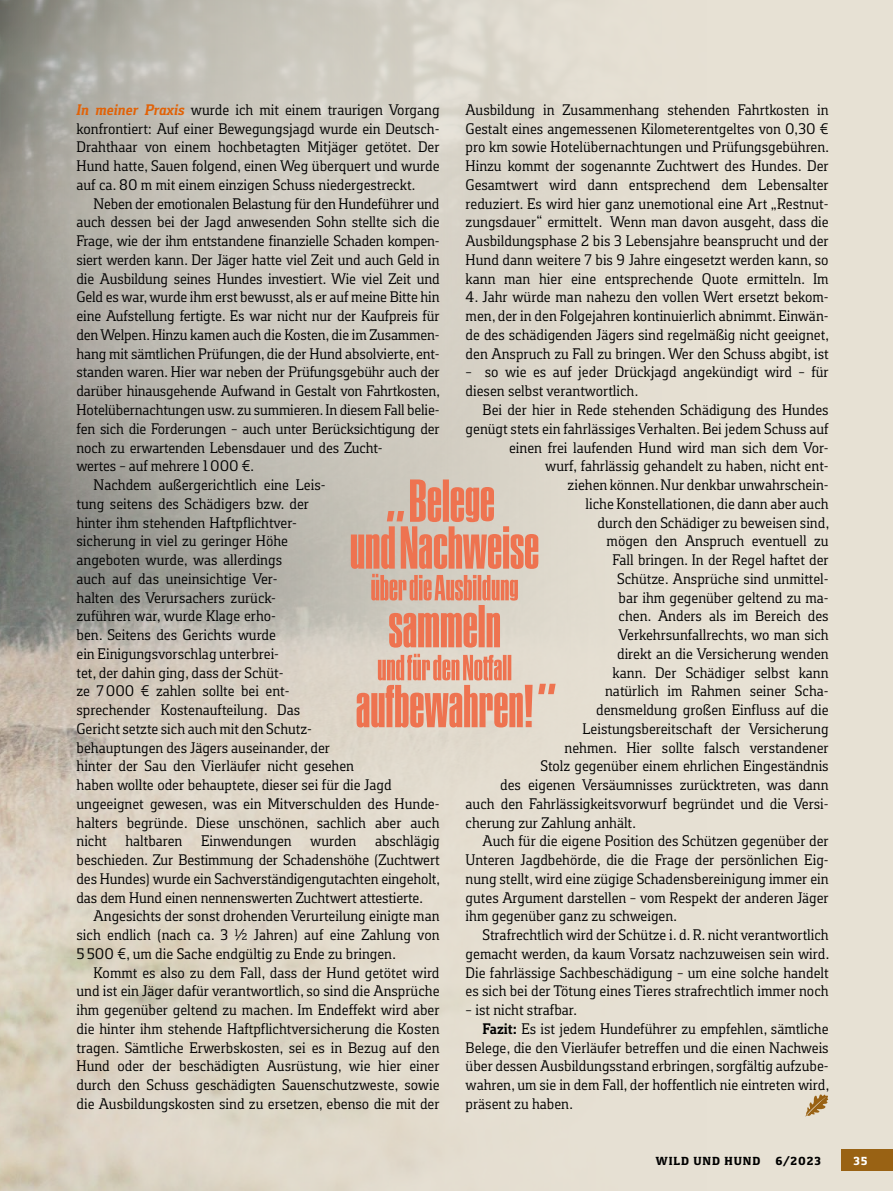
<style>
.page{position:relative;width:893px;height:1191px;background:#e7e1d4}
.page>*{position:absolute;margin:0;border:0;box-sizing:border-box;transform-origin:0 0}
.Artikel__Text_Einzug{font:15.75px/18.8px "Foral Pro";color:#000;text-align:justify}
.Artikel__Text_ohne_E{font:15.75px/18.8px "Foral Pro";color:#000;text-align:justify}
.t1{font:800 12px "Foral Pro";letter-spacing:.075em;color:#000}
.t2{font:800 12px "Foral Pro";color:#fff}
.s1{font-weight:700;font-style:italic;color:#e16207}
.s2{font-weight:700}
</style>
<div class="page">
<img style="left:0;top:64px;width:551px;height:1127px">
<svg style="left:0;top:696px;width:112px;height:413px;fill:#d8cfbe"></svg>
<svg style="left:0;top:0;width:531px;height:575px;background:#bebab1"></svg>
<svg style="left:357px;top:654px;width:199px;height:73px"></svg>
<svg style="left:351px;top:479px;width:187px;height:168px"></svg>
<svg style="left:805px;top:1094px;width:23px;height:22px"></svg>
<div style="left:842px;top:1149px;width:51px;height:21px;background:#996214"></div>
<p class="Artikel__Text_ohne_E" style="left:77px;top:100px;width:365px"><span class="s1">In meiner Praxis</span> wurde ich mit einem traurigen Vorgang konfrontiert: Auf einer Bewegungsjagd wurde ein Deutsch-Drahthaar von einem hochbetagten Mitjäger getötet. Der Hund hatte, Sauen folgend, einen Weg überquert und wurde auf ca. 80 m mit einem einzigen Schuss niedergestreckt.</p>
<p class="Artikel__Text_Einzug" style="left:77px;top:194px;width:365px;text-align:left;text-indent:17px">Neben der emotionalen Belastung für den Hundeführer und auch dessen bei der Jagd anwesenden Sohn stellte sich die Frage, wie der ihm entstandene finanzielle Schaden kompen&shy;siert werden kann. Der Jäger hatte viel Zeit und auch Geld in die Ausbildung seines Hundes investiert. Wie viel Zeit und Geld es war, wurde ihm erst bewusst, als er auf meine Bitte hin eine Aufstellung fertigte. Es war nicht nur der Kaufpreis für den Welpen. Hinzu kamen auch die Kosten, die im Zusammen&shy;hang mit sämtlichen Prüfungen, die der Hund absolvierte, ent&shy;standen waren. Hier war neben der Prüfungsgebühr auch der darüber hinausgehende Aufwand in Gestalt von Fahrtkosten, Hotelübernachtungen usw. zu summieren. In diesem Fall belie&shy;fen sich die Forderungen – auch unter Berücksichtigung der noch zu erwartenden Lebensdauer und des Zucht-<br>wertes – auf mehrere 1000 €.</p>
<p class="Artikel__Text_Einzug" style="left:77px;top:475px;width:365px;text-align:left;text-indent:17px">Nachdem außergerichtlich eine Leis-<br>tung seitens des Schädigers bzw. der<br>hinter ihm stehenden Haftpflichtver-<br>sicherung in viel zu geringer Höhe<br>angeboten wurde, was allerdings<br>auch auf das uneinsichtige Ver-<br>halten des Verursachers zurück-<br>zuführen war, wurde Klage erho-<br>ben. Seitens des Gerichts wurde<br>ein Einigungsvorschlag unterbrei-<br>tet, der dahin ging, dass der Schüt-<br>ze 7000 € zahlen sollte bei ent-<br>sprechender Kostenaufteilung. Das<br>Gericht setzte sich auch mit den Schutz-<br>behauptungen des Jägers auseinander, der<br>hinter der Sau den Vierläufer nicht gesehen<br>haben wollte oder behauptete, dieser sei für die Jagd ungeeignet gewesen, was ein Mitverschulden des Hunde&shy;halters begründe. Diese unschönen, sachlich aber auch nicht haltbaren Einwendungen wurden abschlägig beschieden. Zur Bestimmung der Schadenshöhe (Zuchtwert des Hundes) wurde ein Sachverständigengutachten eingeholt, das dem Hund einen nennenswerten Zuchtwert attestierte.</p>
<p class="Artikel__Text_Einzug" style="left:77px;top:906px;width:365px;text-indent:17px">Angesichts der sonst drohenden Verurteilung einigte man sich endlich (nach ca. 3 ½ Jahren) auf eine Zahlung von 5500 €, um die Sache endgültig zu Ende zu bringen.</p>
<p class="Artikel__Text_Einzug" style="left:77px;top:962px;width:365px;text-indent:17px">Kommt es also zu dem Fall, dass der Hund getötet wird und ist ein Jäger dafür verantwortlich, so sind die Ansprüche ihm gegenüber geltend zu machen. Im Endeffekt wird aber die hinter ihm stehende Haftpflichtversicherung die Kosten tragen. Sämtliche Erwerbskosten, sei es in Bezug auf den Hund oder der beschädigten Ausrüstung, wie hier einer durch den Schuss geschädigten Sauenschutzweste, sowie die Ausbildungskosten sind zu ersetzen, ebenso die mit der</p>
<p class="Artikel__Text_Einzug" style="left:466px;top:100px;width:365px">Ausbildung in Zusammenhang stehenden Fahrtkosten in Gestalt eines angemessenen Kilometerentgeltes von 0,30 € pro km sowie Hotelübernachtungen und Prüfungsgebühren.<br>Hinzu kommt der sogenannte Zuchtwert des Hundes. Der Gesamtwert wird dann entsprechend dem Lebensalter reduziert. Es wird hier ganz unemotional eine Art „Restnut&shy;zungsdauer“ ermittelt. Wenn man davon ausgeht, dass die Ausbildungsphase 2 bis 3 Lebensjahre beansprucht und der Hund dann weitere 7 bis 9 Jahre eingesetzt werden kann, so kann man hier eine entsprechende Quote ermitteln. Im</p>
<p class="Artikel__Text_Einzug" style="left:466px;top:287px;width:365px">4. Jahr würde man nahezu den vollen Wert ersetzt bekom&shy;men, der in den Folgejahren kontinuierlich abnimmt. Einwän&shy;de des schädigenden Jägers sind regelmäßig nicht geeignet, den Anspruch zu Fall zu bringen. Wer den Schuss abgibt, ist</p>
<p class="Artikel__Text_Einzug" style="left:466px;top:362px;width:364px">– so wie es auf jeder Drückjagd angekündigt wird – für diesen selbst verantwortlich.</p>
<p class="Artikel__Text_Einzug" style="left:483px;top:400px;width:347px">Bei der hier in Rede stehenden Schädigung des Hundes</p>
<p class="Artikel__Text_Einzug" style="left:466px;top:419px;width:364px">genügt stets ein fahrlässiges Verhalten. Bei jedem Schuss auf</p>
<p class="Artikel__Text_Einzug" style="left:509px;top:437px;width:321px">einen frei laufenden Hund wird man sich dem Vor-</p>
<p class="Artikel__Text_Einzug" style="left:545px;top:456px;width:285px">wurf, fahrlässig gehandelt zu haben, nicht ent-</p>
<p class="Artikel__Text_Einzug" style="left:568px;top:475px;width:263px">ziehen können. Nur denkbar unwahrschein-</p>
<p class="Artikel__Text_Einzug" style="left:586px;top:494px;width:244px">liche Konstellationen, die dann aber auch</p>
<p class="Artikel__Text_Einzug" style="left:598px;top:512px;width:233px">durch den Schädiger zu beweisen sind,</p>
<p class="Artikel__Text_Einzug" style="left:607px;top:531px;width:224px">mögen den Anspruch eventuell zu</p>
<p class="Artikel__Text_Einzug" style="left:613px;top:550px;width:218px">Fall bringen. In der Regel haftet der</p>
<p class="Artikel__Text_Einzug" style="left:617px;top:569px;width:213px">Schütze. Ansprüche sind unmittel-</p>
<p class="Artikel__Text_Einzug" style="left:619px;top:587px;width:212px">bar ihm gegenüber geltend zu ma-</p>
<p class="Artikel__Text_Einzug" style="left:619px;top:606px;width:212px">chen. Anders als im Bereich des</p>
<p class="Artikel__Text_Einzug" style="left:619px;top:625px;width:212px">Verkehrsunfallrechts, wo man sich</p>
<p class="Artikel__Text_Einzug" style="left:617px;top:644px;width:213px">direkt an die Versicherung wenden</p>
<p class="Artikel__Text_Einzug" style="left:613px;top:662px;width:217px">kann. Der Schädiger selbst kann</p>
<p class="Artikel__Text_Einzug" style="left:605px;top:681px;width:225px">natürlich im Rahmen seiner Scha-</p>
<p class="Artikel__Text_Einzug" style="left:596px;top:700px;width:234px">densmeldung großen Einfluss auf die</p>
<p class="Artikel__Text_Einzug" style="left:583px;top:719px;width:248px">Leistungsbereitschaft der Versicherung</p>
<p class="Artikel__Text_Einzug" style="left:565px;top:737px;width:265px">nehmen. Hier sollte falsch verstandener</p>
<p class="Artikel__Text_Einzug" style="left:541px;top:756px;width:289px">Stolz gegenüber einem ehrlichen Eingeständnis</p>
<p class="Artikel__Text_Einzug" style="left:500px;top:775px;width:330px">des eigenen Versäumnisses zurücktreten, was dann</p>
<p class="Artikel__Text_Einzug" style="left:466px;top:794px;width:365px">auch den Fahrlässigkeitsvorwurf begründet und die Versi-</p>
<p class="Artikel__Text_Einzug" style="left:466px;top:812px;width:172px">cherung zur Zahlung anhält.</p>
<p class="Artikel__Text_Einzug" style="left:466px;top:831px;width:365px;text-indent:17px">Auch für die eigene Position des Schützen gegenüber der Unteren Jagdbehörde, die die Frage der persönlichen Eig&shy;nung stellt, wird eine zügige Schadensbereinigung immer ein gutes Argument darstellen – vom Respekt der anderen Jäger ihm gegenüber ganz zu schweigen.</p>
<p class="Artikel__Text_Einzug" style="left:466px;top:925px;width:365px;text-indent:17px">Strafrechtlich wird der Schütze i. d. R. nicht verantwortlich gemacht werden, da kaum Vorsatz nachzuweisen sein wird.<br>Die fahrlässige Sachbeschädigung – um eine solche handelt es sich bei der Tötung eines Tieres strafrechtlich immer noch</p>
<p class="Artikel__Text_Einzug" style="left:466px;top:1000px;width:113px">– ist nicht strafbar.</p>
<p class="Artikel__Text_Einzug" style="left:466px;top:1019px;width:365px;text-indent:17px"><span class="s2">Fazit:</span> Es ist jedem Hundeführer zu empfehlen, sämtliche Belege, die den Vierläufer betreffen und die einen Nachweis über dessen Ausbildungsstand erbringen, sorgfältig aufzube&shy;wahren, um sie in dem Fall, der hoffentlich nie eintreten wird, präsent zu haben.</p>
<p class="t1" style="left:656px;top:1153px;width:106px">WILD UND HUND</p>
<p class="t1" style="left:775px;top:1153px;width:47px">6/2023</p>
<p class="t2" style="left:853px;top:1153px;width:16px">35</p>
</div>
